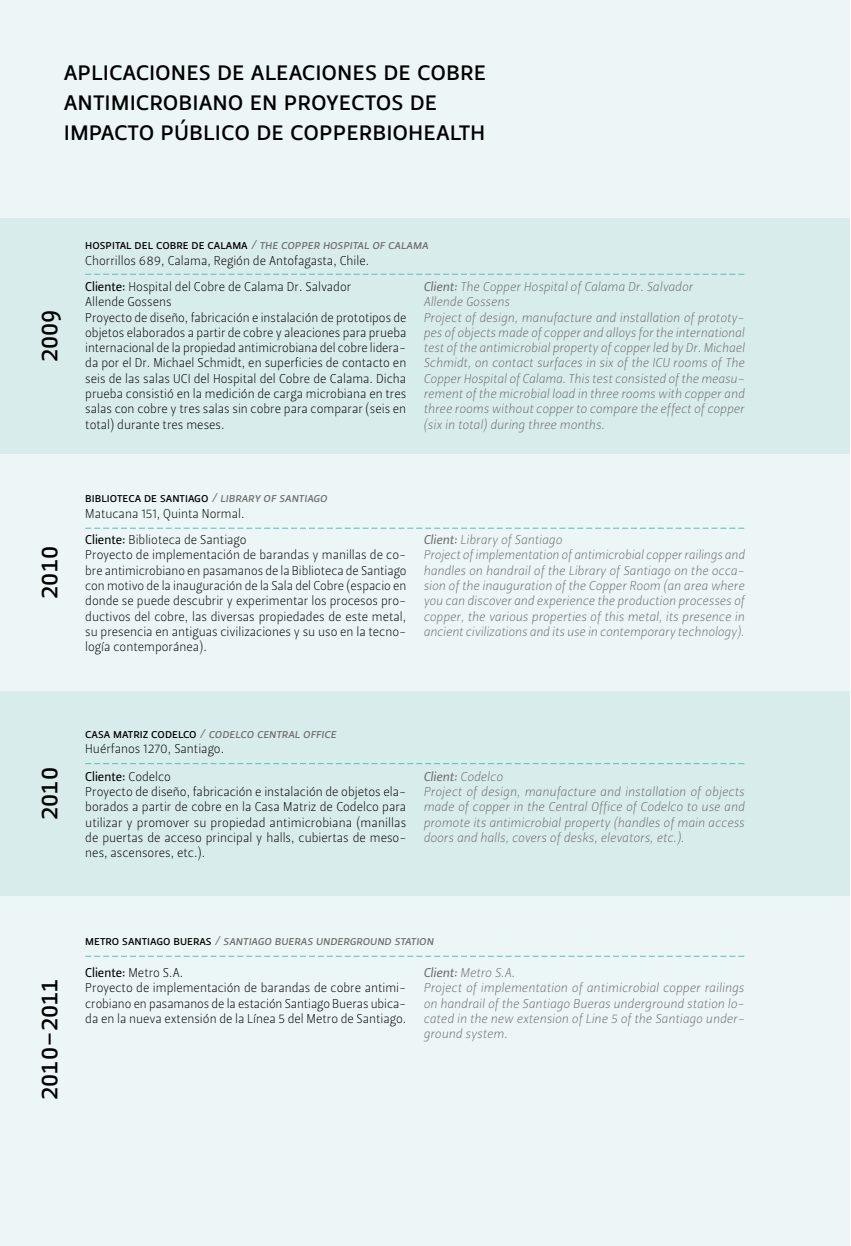
<style>
.page{position:relative;width:851px;height:1246px;background:#fff}
.page>*{position:absolute;margin:0;border:0;box-sizing:border-box;transform-origin:0 0}
.t1{font:28.5px "Leitura Sans Grot 2";color:#000}
.t2{font:27px/30px "Leitura Sans Grot 2";color:#000}
.t3{font:12.75px/15.3px "Leitura Sans Grot 1";color:#000}
.t4{font:12.75px/15.3px "Leitura Sans Italic 1";color:#6e6e6e}
.t5{font:12.75px "Leitura Sans Italic 2";color:#6e6e6e}
.t6{font:12.75px "Leitura Sans Grot 2";color:#000}
.s1{font-family:"Leitura Sans Grot 2";color:#000}
.s2{font-family:"Leitura Sans Grot 2"}
.s3{font-family:"Leitura Sans Italic 2"}
.s4{font-family:"Leitura Sans Italic 2";color:#6e6e6e}
.s5{font-family:"Leitura Sans Grot 1"}
.s6{font-family:"Leitura Sans Italic 1"}
</style>
<div class="page">
<div style="left:0;top:1px;width:849px;height:1245px;background:#d8eceb"></div>
<div style="left:0;top:896px;width:849px;height:350px;background:#ecf6f6"></div>
<div style="left:0;top:1px;width:849px;height:217px;background:#ecf6f6"></div>
<div style="left:0;top:454px;width:849px;height:237px;background:#ecf6f6"></div>
<svg style="left:85px;top:956px;width:659px;height:1px"></svg>
<svg style="left:85px;top:763px;width:659px;height:1px"></svg>
<svg style="left:85px;top:528px;width:659px;height:1px"></svg>
<svg style="left:85px;top:274px;width:659px;height:1px"></svg>
<h2 class="t2" style="left:64px;top:56px;width:424px">APLICACIONES DE ALEACIONES DE COBRE<br>ANTIMICROBIANO EN PROYECTOS DE<br>IMPACTO PÚBLICO DE COPPERBIOHEALTH</h2>
<h1 class="t1" style="left:31px;top:362px;width:54px;rotate:-90deg">2009</h1>
<h1 class="t1" style="left:31px;top:599px;width:54px;rotate:-90deg">2010</h1>
<p class="t5" style="left:85px;top:237px;width:344px"><span class="s1">HOSPITAL DEL COBRE DE CALAMA</span> / THE COPPER HOSPITAL OF CALAMA</p>
<p class="t3" style="left:85px;top:247px;width:285px;line-height:26.4px">Chorrillos 689, Calama, Región de Antofagasta, Chile.<br><span class="s2">Cliente:</span> Hospital del Cobre de Calama Dr. Salvador</p>
<p class="t3" style="left:85px;top:294px;width:323px">Allende Gossens<br>Proyecto de diseño, fabricación e instalación de prototipos de objetos elaborados a partir de cobre y aleaciones para prueba internacional de la propiedad antimicrobiana del cobre lidera&shy;da por el Dr. Michael Schmidt, en superficies de contacto en seis de las salas UCI del Hospital del Cobre de Calama. Dicha prueba consistió en la medición de carga microbiana en tres salas con cobre y tres salas sin cobre para comparar (seis en total) durante tres meses.</p>
<p class="t4" style="left:423px;top:279px;width:323px"><span class="s3">Client:</span> The Copper Hospital of Calama Dr. Salvador<br>Allende Gossens<br>Project of design, manufacture and installation of prototy&shy;pes of objects made of copper and alloys for the international test of the antimicrobial property of copper led by Dr. Michael Schmidt, on contact surfaces in six of the ICU rooms of The Copper Hospital of Calama. This test consisted of the measu&shy;rement of the microbial load in three rooms with copper and three rooms without copper to compare the effect of copper (six in total) during three months.</p>
<p class="t6" style="left:85px;top:490px;width:243px">BIBLIOTECA DE SANTIAGO <span class="s4">/ LIBRARY OF SANTIAGO</span></p>
<p class="t3" style="left:85px;top:500px;width:163px;line-height:26.5px">Matucana 151, Quinta Normal.<br><span class="s2">Cliente:</span> Biblioteca de Santiago</p>
<p class="t3" style="left:85px;top:547px;width:323px;text-align:justify">Proyecto de implementación de barandas y manillas de co&shy;bre antimicrobiano en pasamanos de la Biblioteca de Santiago con motivo de la inauguración de la Sala del Cobre (espacio en donde se puede descubrir y experimentar los procesos pro&shy;ductivos del cobre, las diversas propiedades de este metal, su presencia en antiguas civilizaciones y su uso en la tecno&shy;logía contemporánea).</p>
<p class="t4" style="left:423px;top:532px;width:323px"><span class="s3">Client:</span> Library of Santiago<br>Project of implementation of antimicrobial copper railings and handles on handrail of the Library of Santiago on the occa&shy;sion of the inauguration of the Copper Room (an area where you can discover and experience the production processes of copper, the various properties of this metal, its presence in ancient civilizations and its use in contemporary technology).</p>
<h1 class="t1" style="left:31px;top:820px;width:54px;rotate:-90deg">2010</h1>
<p class="t5" style="left:85px;top:726px;width:252px"><span class="s1">CASA MATRIZ CODELCO</span> / CODELCO CENTRAL OFFICE</p>
<p class="t3" style="left:85px;top:742px;width:140px">Huérfanos 1270, Santiago.</p>
<p class="t6" style="left:85px;top:769px;width:87px">Cliente: <span class="s5">Codelco</span></p>
<p class="t3" style="left:85px;top:784px;width:323px;text-align:justify">Proyecto de diseño, fabricación e instalación de objetos ela&shy;borados a partir de cobre en la Casa Matriz de Codelco para utilizar y promover su propiedad antimicrobiana (manillas de puertas de acceso principal y halls, cubiertas de meso&shy;nes, ascensores, etc.).</p>
<p class="t5" style="left:423px;top:769px;width:81px">Client: <span class="s6">Codelco</span></p>
<p class="t4" style="left:423px;top:784px;width:322px;text-align:justify">Project of design, manufacture and installation of objects made of copper in the Central Office of Codelco to use and promote its antimicrobial property (handles of main access doors and halls, covers of desks, elevators, etc.).</p>
<h1 class="t1" style="left:31px;top:1100px;width:122px;rotate:-90deg">2010-2011</h1>
<p class="t5" style="left:85px;top:933px;width:350px"><span class="s1">METRO SANTIAGO BUERAS</span> / SANTIAGO BUERAS UNDERGROUND STATION</p>
<p class="t3" style="left:85px;top:965px;width:322px"><span class="s2">Cliente:</span> Metro S.A.<br>Proyecto de implementación de barandas de cobre antimi&shy;crobiano en pasamanos de la estación Santiago Bueras ubica&shy;da en la nueva extensión de la Línea 5 del Metro de Santiago.</p>
<p class="t4" style="left:423px;top:965px;width:322px"><span class="s3">Client:</span> Metro S.A.<br>Project of implementation of antimicrobial copper railings on handrail of the Santiago Bueras underground station lo&shy;cated in the new extension of Line 5 of the Santiago under&shy;ground system.</p>
</div>
